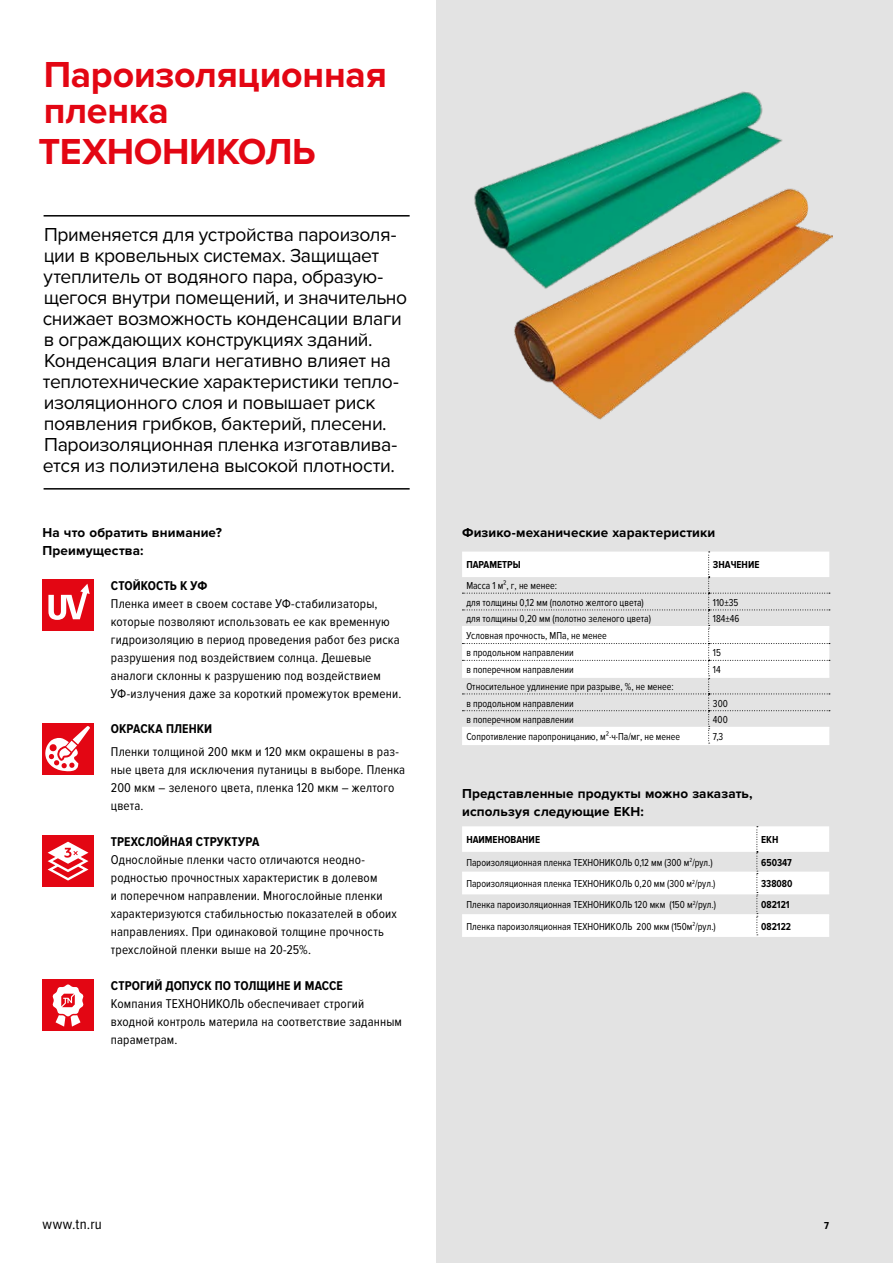
<style>
.page{position:relative;width:893px;height:1263px;background:#fff}
.page>*{position:absolute;margin:0;border:0;box-sizing:border-box;transform-origin:0 0}
.t1{font:700 37.5px/36px "Proxima Nova";letter-spacing:-.01em;color:#e30613}
.t2{font:19.5px/21px "Proxima Nova";letter-spacing:-.02em;color:#000}
.t3{font:15px "Proxima Nova Cond";letter-spacing:.03em;color:#000}
.t4{font:700 13.5px/18px "Proxima Nova";letter-spacing:.01em;color:#000}
.t5{font:13.2px/18px "Proxima Nova Cond";letter-spacing:.01em;color:#000}
.t6{font:700 13.2px "Proxima Nova Cond";letter-spacing:.005em;color:#000}
.t7{font:10.5px/16.8px "Proxima Nova Cond";color:#000;scale:.95 1}
.t8{font:700 10.5px "Proxima Nova Cond";color:#000}
.t9{font:700 10.5px "Proxima Nova Cond";color:#000;scale:.95 1}
</style>
<div class="page">
<div style="left:436px;top:0;width:457px;height:1263px;background:#e3e3e3"></div>
<hr style="left:44px;top:215px;width:366px;height:2px;background:#000">
<hr style="left:44px;top:488px;width:366px;height:2px;background:#000">
<hr style="left:462px;top:744px;width:247px;height:1px;background:#fff">
<hr style="left:709px;top:744px;width:120px;height:1px;background:#fff">
<svg style="left:462px;top:552px;width:368px;height:192px"></svg>
<hr style="left:462px;top:935px;width:295px;height:2px;background:#fff">
<hr style="left:757px;top:935px;width:72px;height:2px;background:#fff">
<svg style="left:462px;top:826px;width:367px;height:110px"></svg>
<img style="left:474px;top:91px;width:309px;height:158px">
<img style="left:501px;top:187px;width:332px;height:233px">
<div style="left:43px;top:579px;width:51px;height:51px;background:#e30613"></div>
<svg style="left:48px;top:584px;width:42px;height:36px"></svg>
<div style="left:43px;top:723px;width:51px;height:51px;background:#e30613"></div>
<svg style="left:45px;top:726px;width:45px;height:45px"></svg>
<svg style="left:66px;top:741px;width:11px;height:10px"></svg>
<div style="left:43px;top:836px;width:51px;height:51px;background:#e30613"></div>
<svg style="left:48px;top:842px;width:40px;height:38px"></svg>
<div style="left:43px;top:979px;width:51px;height:51px;background:#e30613"></div>
<svg style="left:53px;top:984px;width:31px;height:42px"></svg>
<h1 class="t1" style="left:44px;top:57px;width:345px">Пароизоляционная пленка</h1>
<h1 class="t1" style="left:39px;top:134px;width:279px">ТЕХНОНИКОЛЬ</h1>
<p class="t2" style="left:43px;top:224px;width:366px">Применяется для устройства пароизоля&shy;ции в кровельных системах. Защищает утеплитель от водяного пара, образую&shy;щегося внутри помещений, и значительно снижает возможность конденсации влаги в ограждающих конструкциях зданий.<br>Конденсация влаги негативно влияет на теплотехнические характеристики тепло&shy;изоляционного слоя и повышает риск появления грибков, бактерий, плесени.<br>Пароизоляционная пленка изготавлива&shy;ется из полиэтилена высокой плотности.</p>
<p class="t4" style="left:43px;top:524px;width:181px">На что обратить внимание?<br>Преимущества:</p>
<p class="t6" style="left:111px;top:578px;width:98px">СТОЙКОСТЬ К УФ</p>
<p class="t5" style="left:111px;top:594px;width:292px">Пленка имеет в своем составе УФ-стабилизаторы, которые позволяют использовать ее как временную гидроизоляцию в период проведения работ без риска разрушения под воздействием солнца. Дешевые аналоги склонны к разрушению под воздействием УФ-излучения даже за короткий промежуток времени.</p>
<p class="t6" style="left:111px;top:722px;width:103px">ОКРАСКА ПЛЕНКИ</p>
<p class="t5" style="left:111px;top:743px;width:296px">Пленки толщиной 200 мкм и 120 мкм окрашены в раз&shy;ные цвета для исключения путаницы в выборе. Пленка 200 мкм – зеленого цвета, пленка 120 мкм – желтого цвета.</p>
<p class="t6" style="left:111px;top:834px;width:150px">ТРЕХСЛОЙНАЯ СТРУКТУРА</p>
<p class="t5" style="left:111px;top:851px;width:288px">Однослойные пленки часто отличаются неодно&shy;родностью прочностных характеристик в долевом<br>и поперечном направлении. Многослойные пленки характеризуются стабильностью показателей в обоих направлениях. При одинаковой толщине прочность трехслойной пленки выше на 20-25%.</p>
<p class="t6" style="left:111px;top:978px;width:233px">СТРОГИЙ ДОПУСК ПО ТОЛЩИНЕ И МАССЕ</p>
<p class="t5" style="left:111px;top:995px;width:293px">Компания ТЕХНОНИКОЛЬ обеспечивает строгий входной контроль материла на соответствие заданным параметрам.</p>
<p class="t4" style="left:462px;top:524px;width:255px">Физико-механические характеристики</p>
<p class="t8" style="left:466px;top:559px;width:56px">ПАРАМЕТРЫ</p>
<p class="t8" style="left:713px;top:559px;width:48px">ЗНАЧЕНИЕ</p>
<p class="t7" style="left:466px;top:577px;width:188px">Масса 1 м², г, не менее:<br>для толщины 0,12 мм (полотно желтого цвета)</p>
<p class="t7" style="left:713px;top:594px;width:28px">110±35</p>
<p class="t7" style="left:466px;top:611px;width:196px">для толщины 0,20 мм (полотно зеленого цвета)</p>
<p class="t7" style="left:713px;top:611px;width:29px">184±46</p>
<p class="t7" style="left:466px;top:628px;width:149px">Условная прочность, МПа, не менее в продольном направлении</p>
<p class="t7" style="left:713px;top:644px;width:10px">15</p>
<p class="t7" style="left:466px;top:661px;width:115px">в поперечном направлении</p>
<p class="t7" style="left:713px;top:661px;width:10px">14</p>
<p class="t7" style="left:466px;top:678px;width:220px">Относительное удлинение при разрыве, %, не менее: в продольном направлении</p>
<p class="t7" style="left:713px;top:695px;width:17px">300</p>
<p class="t7" style="left:466px;top:712px;width:115px">в поперечном направлении</p>
<p class="t7" style="left:713px;top:712px;width:17px">400</p>
<p class="t7" style="left:466px;top:728px;width:227px">Сопротивление паропроницанию, м²·ч·Па/мг, не менее</p>
<p class="t7" style="left:713px;top:728px;width:12px">7,3</p>
<p class="t4" style="left:462px;top:785px;width:292px">Представленные продукты можно заказать, используя следующие ЕКН:</p>
<p class="t8" style="left:466px;top:834px;width:75px">НАИМЕНОВАНИЕ</p>
<p class="t8" style="left:761px;top:834px;width:19px">ЕКН</p>
<p class="t7" style="left:466px;top:854px;width:261px">Пароизоляционная пленка ТЕХНОНИКОЛЬ 0,12 мм (300 м<sup>2</sup>/рул.)</p>
<p class="t9" style="left:761px;top:856px;width:34px">650347</p>
<p class="t7" style="left:466px;top:875px;width:264px">Пароизоляционная пленка ТЕХНОНИКОЛЬ 0,20 мм (300 м<sup>2</sup>/рул.)</p>
<p class="t9" style="left:761px;top:878px;width:35px">338080</p>
<p class="t7" style="left:466px;top:897px;width:264px">Пленка пароизоляционная ТЕХНОНИКОЛЬ 120 мкм (150 м<sup>2</sup>/рул.)</p>
<p class="t9" style="left:761px;top:899px;width:32px">082121</p>
<p class="t7" style="left:466px;top:918px;width:264px">Пленка пароизоляционная ТЕХНОНИКОЛЬ 200 мкм (150м<sup>2</sup>/рул.)</p>
<p class="t9" style="left:761px;top:920px;width:33px">082122</p>
<p class="t3" style="left:43px;top:1215px;width:61px">www.tn.ru</p>
<p class="t8" style="left:824px;top:1219px;width:6px">7</p>
</div>
